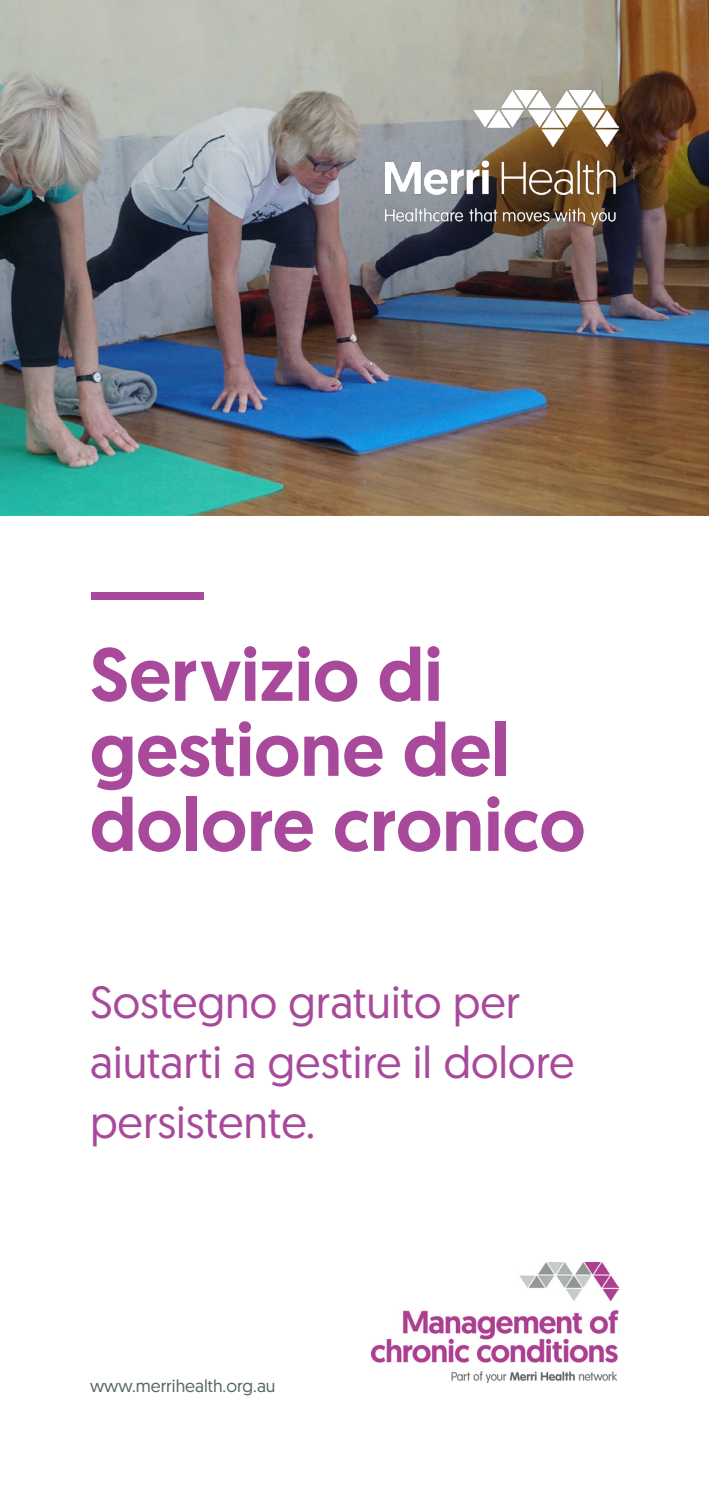
<style>
.page{position:relative;width:709px;height:1489px;background:#fff}
.page>*{position:absolute;margin:0;border:0;box-sizing:border-box;transform-origin:0 0}
.t1{font:500 75px/75px "Geomanist";color:#a8499b}
.t2{font:45px/60px "Geomanist";color:#a8499b}
.t3{font:17.5px "Geomanist";color:#566467}
</style>
<div class="page">
<div style="left:92px;top:592px;width:112px;height:8px;background:#a8499b"></div>
<img style="left:0;top:0;width:709px;height:514px">
<img style="left:372px;top:1262px;width:247px;height:120px">
<img style="left:385px;top:90px;width:234px;height:134px">
<p class="t1" style="left:90px;top:636px;width:497px">Servizio di gestione del dolore cronico</p>
<p class="t2" style="left:90px;top:970px;width:486px">Sostegno gratuito per aiutarti a gestire il dolore persistente.</p>
<p class="t3" style="left:90px;top:1374px;width:187px">www.merrihealth.org.au</p>
</div>
